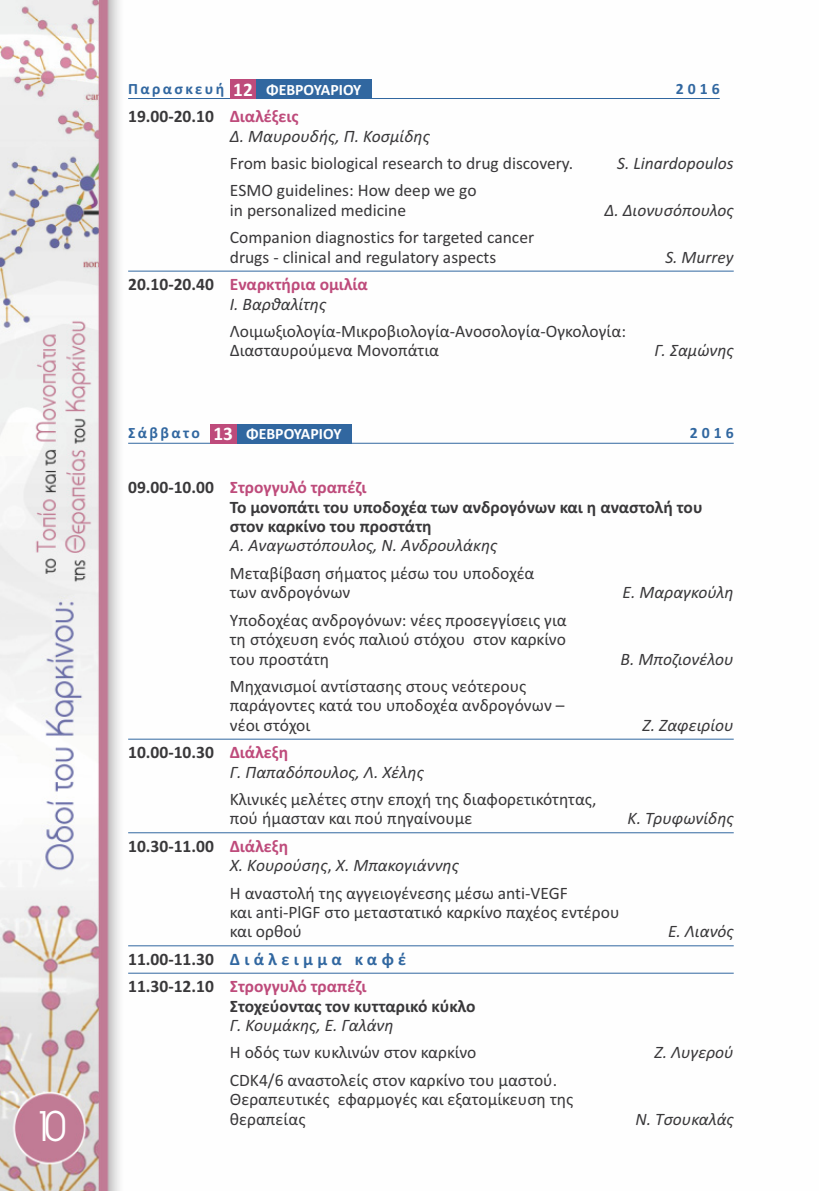
<style>
.page{position:relative;width:819px;height:1191px;background:#fff}
.page>*{position:absolute;margin:0;border:0;box-sizing:border-box;transform-origin:0 0}
.t1{font:42px "PF Universal";color:#fff}
.t2{font:17.5px/19.4px "Calibri";color:#39383a}
.t3{font:italic 17.5px/19.4px "Calibri";color:#39383a}
.t4{font:700 17.5px/19.4px "Calibri";color:#39383a}
.t5{font:700 17.5px/19.4px "Calibri";color:#be4b7b}
.t6{font:700 15.75px "Calibri";color:#fff}
.t7{font:700 15.75px "Calibri";letter-spacing:.2em;color:#3167a0}
.t8{font:700 15.75px "Calibri";letter-spacing:.15em;color:#3167a0}
.s1{color:#3167a0}
.s2{font-size:19.25px}
.s3{font-weight:700;font-style:normal}
.s4{font-weight:700;font-style:normal;color:#be4b7b}
.s5{color:#39383a}
.s6{font-weight:400;font-style:italic;color:#39383a}
.s7{color:#be4b7b}
.s8{font-style:normal}
</style>
<div class="page">
<img style="left:0;top:0;width:734px;height:1191px">
<hr style="left:128px;top:271px;width:605px;height:1px;background:#3167a0">
<hr style="left:128px;top:443px;width:605px;height:1px;background:#3167a0">
<hr style="left:128px;top:738px;width:605px;height:1px;background:#3167a0">
<hr style="left:128px;top:832px;width:605px;height:1px;background:#3167a0">
<hr style="left:128px;top:945px;width:605px;height:1px;background:#3167a0">
<hr style="left:128px;top:972px;width:605px;height:1px;background:#3167a0">
<div style="left:236px;top:424px;width:115px;height:20px;background:#3167a0"></div>
<div style="left:210px;top:424px;width:26px;height:20px;background:#be4b7b"></div>
<hr style="left:128px;top:98px;width:591px;height:1px;background:#3167a0">
<div style="left:230px;top:79px;width:26px;height:20px;background:#be4b7b"></div>
<div style="left:256px;top:79px;width:115px;height:20px;background:#3167a0"></div>
<h1 class="t1" style="left:33px;top:1101px;width:35px">10</h1>
<p class="t6" style="left:128px;top:80px;width:235px"><span class="s1">Παρασκευή</span> <span class="s2">12</span> ΦΕΒΡΟΥΑΡΙΟΥ</p>
<p class="t7" style="left:676px;top:79px;width:45px">2016</p>
<p class="t3" style="left:230px;top:107px;width:201px;text-indent:-102px"><span class="s3">19.00-20.10</span> <span class="s4">Διαλέξεις<br></span>Δ. Μαυρουδής, Π. Κοσμίδης</p>
<p class="t2" style="left:230px;top:155px;width:345px">From basic biological research to drug discovery.</p>
<p class="t3" style="left:617px;top:153px;width:118px">S. Linardopoulos</p>
<p class="t2" style="left:230px;top:182px;width:248px">ΕSMO guidelines: How deep we go in personalized medicine</p>
<p class="t3" style="left:604px;top:200px;width:131px">Δ. Διονυσόπουλος</p>
<p class="t2" style="left:230px;top:229px;width:306px">Companion diagnostics for targeted cancer drugs - clinical and regulatory aspects</p>
<p class="t5" style="left:230px;top:274px;width:139px;text-indent:-102px"><span class="s5">20.10-20.40</span> Εναρκτήρια ομιλία<br><span class="s6">Ι. Βαρθαλίτης</span></p>
<p class="t2" style="left:230px;top:323px;width:397px">Λοιμωξιολογία-Μικροβιολογία-Ανοσολογία-Ογκολογία:<br>Διασταυρούμενα Μονοπάτια</p>
<p class="t3" style="left:665px;top:247px;width:70px">S. Μurrey</p>
<p class="t3" style="left:654px;top:340px;width:81px">Γ. Σαμώνης</p>
<p class="t8" style="left:128px;top:424px;width:73px">Σάββατο</p>
<p class="t7" style="left:690px;top:424px;width:45px">2016</p>
<p class="t4" style="left:230px;top:477px;width:474px;text-indent:-101px">09.00-10.00 <span class="s7">Στρογγυλό τραπέζι<br></span>Το μονοπάτι του υποδοχέα των ανδρογόνων και η αναστολή του στον καρκίνο του προστάτη</p>
<p class="t3" style="left:230px;top:536px;width:269px">A. Αναγωστόπουλος, Ν. Ανδρουλάκης</p>
<p class="t2" style="left:230px;top:565px;width:306px">Μεταβίβαση σήματος μέσω του υποδοχέα των ανδρογόνων</p>
<p class="t6" style="left:213px;top:425px;width:130px"><span class="s2">13</span> ΦΕΒΡΟΥΑΡΙΟΥ</p>
<p class="t3" style="left:622px;top:582px;width:113px">E. Μαραγκούλη</p>
<p class="t2" style="left:230px;top:611px;width:338px;text-align:justify">Υποδοχέας ανδρογόνων: νέες προσεγγίσεις για τη στόχευση ενός παλιού στόχου στον καρκίνο του προστάτη</p>
<p class="t2" style="left:230px;top:678px;width:336px">Μηχανισμοί αντίστασης στους νεότερους παράγοντες κατά του υποδοχέα ανδρογόνων – νέοι στόχοι</p>
<p class="t3" style="left:230px;top:742px;width:195px;text-indent:-102px"><span class="s3">10.00-10.30</span> <span class="s4">Διάλεξη<br></span>Γ. Παπαδόπουλος, Λ. Χέλης</p>
<p class="t2" style="left:230px;top:791px;width:368px">Κλινικές μελέτες στην εποχή της διαφορετικότητας, πού ήμασταν και πού πηγαίνουμε</p>
<p class="t3" style="left:620px;top:649px;width:115px">Β. Μποζιονέλου</p>
<p class="t3" style="left:642px;top:715px;width:93px">Ζ. Ζαφειρίου</p>
<p class="t3" style="left:627px;top:808px;width:108px">Κ. Τρυφωνίδης</p>
<p class="t3" style="left:230px;top:836px;width:230px;text-indent:-102px"><span class="s3">10.30-11.00</span> <span class="s4">Διάλεξη<br></span>Χ. Κουρούσης<span class="s8">,</span> Χ. Μπακογιάννης</p>
<p class="t2" style="left:230px;top:884px;width:391px">Η αναστολή της αγγειογένεσης μέσω anti-VEGF<br>και anti-PlGF στο μεταστατικό καρκίνο παχέος εντέρου και ορθού</p>
<p class="t3" style="left:668px;top:921px;width:67px">Ε. Λιανός</p>
<p class="t4" style="left:128px;top:945px;width:279px;line-height:27.3px">11.00-11.30 <span class="s1">Διάλειμμα καφέ<br></span>11.30-12.10 <span class="s7">Στρογγυλό τραπέζι</span></p>
<p class="t4" style="left:230px;top:995px;width:247px">Στοχεύοντας τον κυτταρικό κύκλο</p>
<p class="t3" style="left:230px;top:1015px;width:165px">Γ. Κουμάκης, Ε. Γαλάνη</p>
<p class="t2" style="left:230px;top:1044px;width:248px">Η οδός των κυκλινών στον καρκίνο</p>
<p class="t3" style="left:654px;top:1042px;width:81px">Ζ. Λυγερού</p>
<p class="t2" style="left:230px;top:1071px;width:345px">CDK4/6 αναστολείς στον καρκίνο του μαστού.<br>Θεραπευτικές εφαρμογές και εξατομίκευση της θεραπείας</p>
<p class="t3" style="left:635px;top:1108px;width:100px">Ν. Τσουκαλάς</p>
</div>
